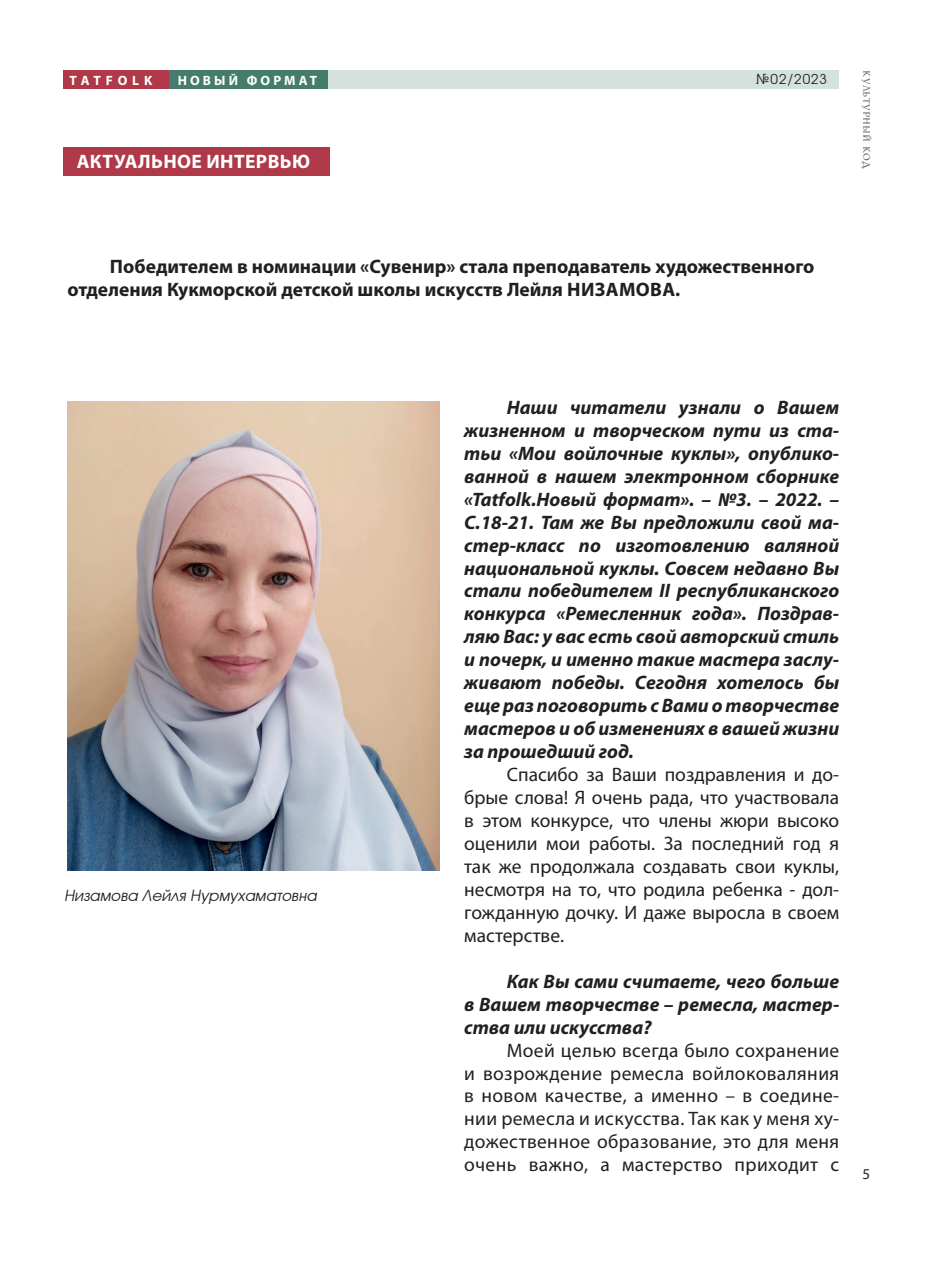
<style>
.page{position:relative;width:936px;height:1263px;background:#fff}
.page>*{position:absolute;margin:0;border:0;box-sizing:border-box;transform-origin:0 0}
.t1{font:italic 700 19.5px/23px "TT Myriad Pro";color:#231f20;text-align:justify}
.t2{font:19.5px/23px "TT Myriad Pro";letter-spacing:.01em;color:#231f20;text-align:justify}
.t3{font:700 19.5px/23px "TT Myriad Pro";color:#231f20}
.t4{font:700 19.5px "TT Myriad Pro";letter-spacing:.02em;color:#fff}
.t5{font:italic 15px "Gothic Eurasian";color:#231f20}
.t6{font:15px "TT Myriad Pro";color:#231f20}
.t7{font:700 13.5px "TT Myriad Pro";letter-spacing:.23em;color:#fff}
.t8{font:13.5px "Gothic Eurasian";letter-spacing:.07em;color:#231f20}
.t9{font:700 13.5px "TT Myriad Pro";letter-spacing:.36em;color:#fff}
.t10{font:9px "TT Lidia";letter-spacing:.03em;color:#231f20}
</style>
<div class="page">
<div style="left:163px;top:70px;width:165px;height:19px;background:#457c6b"></div>
<div style="left:63px;top:70px;width:105px;height:19px;background:#af3948"></div>
<div style="left:328px;top:70px;width:511px;height:19px;background:#d4e2dd"></div>
<div style="left:63px;top:147px;width:266px;height:28px;background:#af3948"></div>
<img style="left:67px;top:401px;width:372px;height:470px">
<p class="t9" style="left:70px;top:71px;width:84px">TATFOLK</p>
<p class="t7" style="left:178px;top:71px;width:141px">НОВЫЙ ФОРМАТ</p>
<p class="t8" style="left:755px;top:71px;width:73px">№02/2023</p>
<p class="t10" style="left:871px;top:70px;width:100px;rotate:90deg">КУЛЬТУРНЫЙ КОД</p>
<p class="t4" style="left:77px;top:149px;width:235px">АКТУАЛЬНОЕ ИНТЕРВЬЮ</p>
<p class="t3" style="left:67px;top:255px;width:748px;text-indent:43px">Победителем в номинации «Сувенир» стала преподаватель художественного отделения Кукморской детской школы искусств Лейля НИЗАМОВА.</p>
<p class="t5" style="left:64px;top:886px;width:257px">Низамова Лейля Нурмухаматовна</p>
<p class="t1" style="left:464px;top:395px;width:376px;text-indent:43px">Наши читатели узнали о Вашем жизненном и творческом пути из ста&shy;тьи «Мои войлочные куклы», опублико&shy;ванной в нашем электронном сборнике «Tatfolk.Новый формат». – №3. – 2022. – С.18-21. Там же Вы предложили свой ма&shy;стер-класс по изготовлению валяной национальной куклы. Совсем недавно Вы стали победителем II республиканского конкурса «Ремесленник года». Поздрав&shy;ляю Вас: у вас есть свой авторский стиль и почерк, и именно такие мастера заслу&shy;живают победы. Сегодня хотелось бы еще раз поговорить с Вами о творчестве мастеров и об изменениях в вашей жизни за прошедший год.</p>
<p class="t2" style="left:464px;top:763px;width:376px;text-indent:43px">Спасибо за Ваши поздравления и до&shy;брые слова! Я очень рада, что участвовала в этом конкурсе, что члены жюри высоко оценили мои работы. За последний год я так же продолжала создавать свои куклы, несмотря на то, что родила ребенка - дол&shy;гожданную дочку. И даже выросла в своем мастерстве.</p>
<p class="t1" style="left:464px;top:969px;width:376px;text-indent:43px">Как Вы сами считаете, чего больше в Вашем творчестве – ремесла, мастер&shy;ства или искусства?</p>
<p class="t2" style="left:464px;top:1038px;width:376px;text-indent:43px">Моей целью всегда было сохранение и возрождение ремесла войлоковаляния в новом качестве, а именно – в соедине&shy;нии ремесла и искусства. Так как у меня ху&shy;дожественное образование, это для меня очень важно, а мастерство приходит с</p>
<p class="t6" style="left:862px;top:1165px;width:9px">5</p>
</div>
